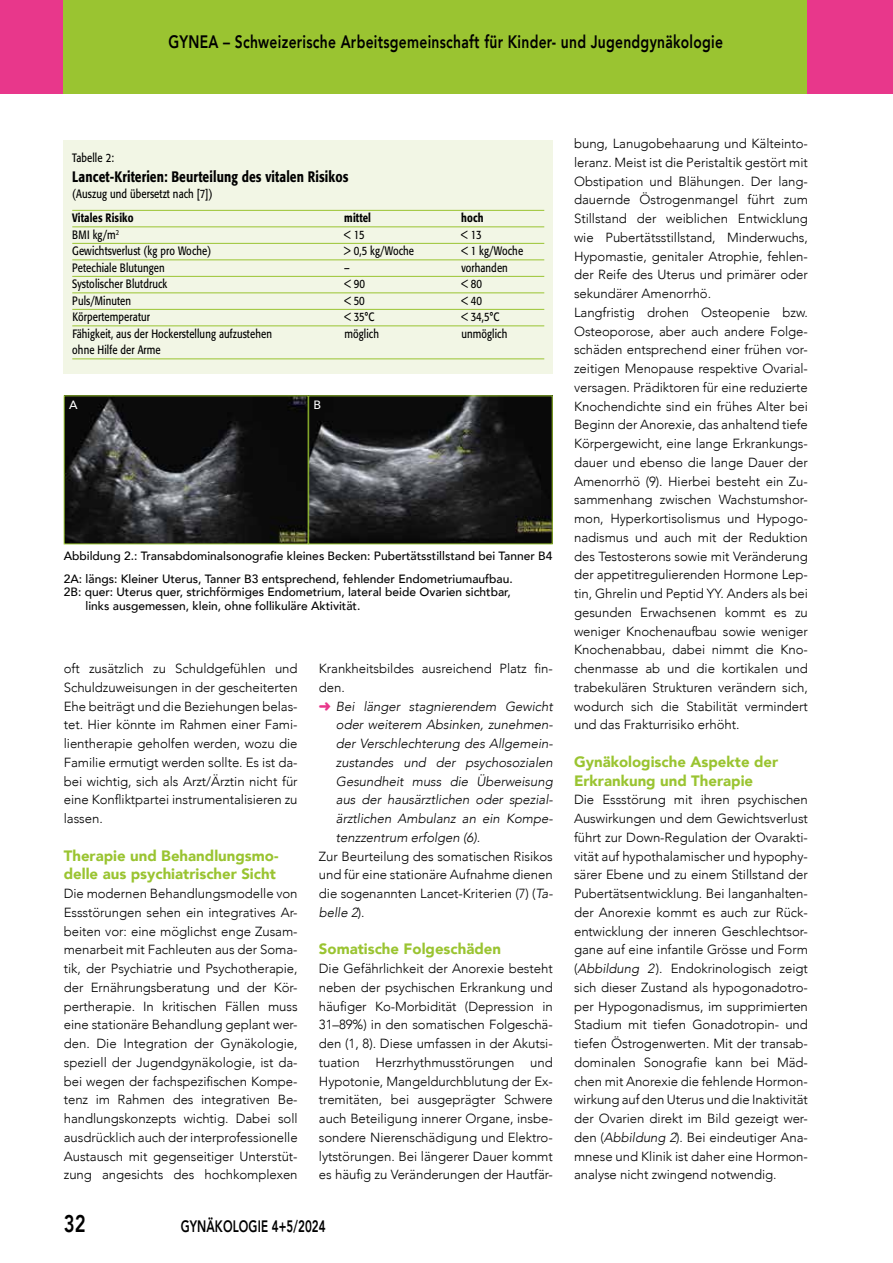
<style>
.page{position:relative;width:893px;height:1263px;background:#fff}
.page>*{position:absolute;margin:0;border:0;box-sizing:border-box;transform-origin:0 0}
.t1{font:800 24px "Avenir";color:#000;scale:.77 1}
.t2{font:800 18px "Avenir";letter-spacing:.02em;color:#000;scale:.77 1}
.t3{font:800 16.5px "Avenir";letter-spacing:.01em;color:#000;scale:.7 1}
.t4{font:900 15px/18.8px "Avenir";color:#9ac431}
.t5{font:500 15px "Formata";letter-spacing:.01em;color:#000;scale:.8 1}
.t6{font:300 13.2px/18.8px "Avenir";letter-spacing:-.005em;color:#000;text-align:justify}
.t7{font:italic 300 13.2px "Avenir";letter-spacing:-.005em;color:#000}
.t8{font:12px "Formata";letter-spacing:.01em;color:#000;scale:.8 1}
.t9{font:500 12px/22.5px "Avenir";color:#000}
.t10{font:500 12px "Formata";letter-spacing:.01em;color:#000;scale:.8 1}
.t11{font:500 12px "Avenir";color:#fff}
.s1{color:#e8378b}
.s2{font-style:italic}
</style>
<div class="page">
<div style="left:0;top:0;width:64px;height:94px;background:#e8378b"></div>
<div style="left:64px;top:0;width:744px;height:94px;background:#9ac431"></div>
<div style="left:808px;top:0;width:85px;height:94px;background:#e8378b"></div>
<div style="left:64px;top:140px;width:489px;height:234px;background:#f2f6e5"></div>
<hr style="left:72px;top:210px;width:472px;height:1px;background:#9ac431">
<hr style="left:72px;top:227px;width:472px;height:1px;background:#9ac431">
<hr style="left:72px;top:243px;width:472px;height:1px;background:#9ac431">
<hr style="left:72px;top:260px;width:472px;height:1px;background:#9ac431">
<hr style="left:72px;top:276px;width:472px;height:1px;background:#9ac431">
<hr style="left:72px;top:293px;width:472px;height:1px;background:#9ac431">
<hr style="left:72px;top:309px;width:472px;height:1px;background:#9ac431">
<hr style="left:72px;top:326px;width:472px;height:1px;background:#9ac431">
<hr style="left:72px;top:359px;width:472px;height:1px;background:#9ac431">
<img style="left:66px;top:397px;width:240px;height:145px">
<svg style="left:310px;top:397px;width:241px;height:145px"></svg>
<div style="left:308px;top:395px;width:245px;height:149px;border:1px solid #9ac431"></div>
<h2 class="t2" style="left:168px;top:27px;width:722px">GYNEA – Schweizerische Arbeitsgemeinschaft für Kinder- und Jugendgynäkologie</h2>
<p class="t8" style="left:72px;top:151px;width:54px">Tabelle 2:</p>
<p class="t5" style="left:72px;top:167px;width:347px">Lancet-Kriterien: Beurteilung des vitalen Risikos</p>
<p class="t8" style="left:72px;top:187px;width:177px">(Auszug und übersetzt nach [7])</p>
<p class="t10" style="left:72px;top:211px;width:78px">Vitales Risiko</p>
<p class="t10" style="left:344px;top:211px;width:35px">mittel</p>
<p class="t10" style="left:461px;top:211px;width:29px">hoch</p>
<p class="t8" style="left:72px;top:227px;width:60px">BMI kg/m<sup>2</sup></p>
<p class="t8" style="left:344px;top:227px;width:27px">&lt; 15</p>
<p class="t8" style="left:461px;top:227px;width:27px">&lt; 13</p>
<p class="t8" style="left:72px;top:244px;width:175px">Gewichtsverlust (kg pro Woche)</p>
<p class="t8" style="left:344px;top:244px;width:89px">&gt; 0,5 kg/Woche</p>
<p class="t8" style="left:461px;top:244px;width:79px">&lt; 1 kg/Woche</p>
<p class="t8" style="left:72px;top:260px;width:117px">Petechiale Blutungen</p>
<p class="t8" style="left:344px;top:260px;width:8px">–</p>
<p class="t8" style="left:461px;top:260px;width:60px">vorhanden</p>
<p class="t8" style="left:72px;top:277px;width:120px">Systolischer Blutdruck</p>
<p class="t8" style="left:344px;top:277px;width:27px">&lt; 90</p>
<p class="t8" style="left:461px;top:277px;width:27px">&lt; 80</p>
<p class="t8" style="left:72px;top:293px;width:75px">Puls/Minuten</p>
<p class="t8" style="left:344px;top:293px;width:27px">&lt; 50</p>
<p class="t8" style="left:461px;top:293px;width:27px">&lt; 40</p>
<p class="t8" style="left:72px;top:310px;width:99px">Körpertemperatur</p>
<p class="t8" style="left:344px;top:310px;width:39px">&lt; 35°C</p>
<p class="t8" style="left:461px;top:310px;width:49px">&lt; 34,5°C</p>
<p class="t8" style="left:72px;top:326px;width:251px">Fähigkeit, aus der Hockerstellung aufzustehen</p>
<p class="t8" style="left:344px;top:326px;width:45px">möglich</p>
<p class="t8" style="left:461px;top:326px;width:59px">unmöglich</p>
<p class="t8" style="left:72px;top:343px;width:112px">ohne Hilfe der Arme</p>
<p class="t11" style="left:69px;top:395px;width:10px">A</p>
<p class="t11" style="left:314px;top:395px;width:9px">B</p>
<p class="t9" style="left:64px;top:544px;width:490px">Abbildung 2.: Transabdominalsonografie kleines Becken: Pubertätsstillstand bei Tanner B4<br>2A: längs: Kleiner Uterus, Tanner B3 entsprechend, fehlender Endometriumaufbau.</p>
<p class="t9" style="left:85px;top:584px;width:427px;line-height:13.5px;text-indent:-22px">2B: quer: Uterus quer, strichförmiges Endometrium, lateral beide Ovarien sichtbar, links ausgemessen, klein, ohne follikuläre Aktivität.</p>
<p class="t6" style="left:64px;top:659px;width:235px">oft zusätzlich zu Schuldgefühlen und Schuldzuweisungen in der gescheiterten Ehe beiträgt und die Beziehungen belas&shy;tet. Hier könnte im Rahmen einer Fami&shy;lientherapie geholfen werden, wozu die Familie ermutigt werden sollte. Es ist da&shy;bei wichtig, sich als Arzt/Ärztin nicht für eine Konfliktpartei instrumentalisieren zu lassen.</p>
<p class="t4" style="left:64px;top:846px;width:216px">Therapie und Behandlungsmo&shy;delle aus psychiatrischer Sicht</p>
<p class="t6" style="left:64px;top:884px;width:235px">Die modernen Behandlungsmodelle von Essstörungen sehen ein integratives Ar&shy;beiten vor: eine möglichst enge Zusam&shy;menarbeit mit Fachleuten aus der Soma&shy;tik, der Psychiatrie und Psychotherapie, der Ernährungsberatung und der Kör&shy;pertherapie. In kritischen Fällen muss eine stationäre Behandlung geplant wer&shy;den. Die Integration der Gynäkologie, speziell der Jugendgynäkologie, ist da&shy;bei wegen der fachspezifischen Kompe&shy;tenz im Rahmen des integrativen Be&shy;handlungskonzepts wichtig. Dabei soll ausdrücklich auch der interprofessionelle Austausch mit gegenseitiger Unterstüt&shy;zung angesichts des hochkomplexen</p>
<p class="t6" style="left:319px;top:659px;width:235px">Krankheitsbildes ausreichend Platz fin-</p>
<p class="t6" style="left:319px;top:678px;width:27px">den.</p>
<p class="t7" style="left:319px;top:698px;width:235px"><span class="s1">➜</span> Bei länger stagnierendem Gewicht</p>
<p class="t7" style="left:336px;top:717px;width:218px">oder weiterem Absinken, zunehmen-</p>
<p class="t7" style="left:336px;top:736px;width:218px">der Verschlechterung des Allgemein-</p>
<p class="t7" style="left:336px;top:754px;width:218px">zustandes und der psychosozialen</p>
<p class="t7" style="left:336px;top:773px;width:218px">Gesundheit muss die Überweisung</p>
<p class="t7" style="left:336px;top:792px;width:218px">aus der hausärztlichen oder spezial-</p>
<p class="t7" style="left:336px;top:811px;width:218px">ärztlichen Ambulanz an ein Kompe-</p>
<p class="t7" style="left:336px;top:829px;width:146px">tenzzentrum erfolgen (6).</p>
<p class="t6" style="left:319px;top:847px;width:235px">Zur Beurteilung des somatischen Risikos und für eine stationäre Aufnahme dienen die sogenannten Lancet-Kriterien (7) (<span class="s2">Ta&shy;belle 2</span>).</p>
<p class="t4" style="left:319px;top:939px;width:184px">Somatische Folgeschäden</p>
<p class="t6" style="left:319px;top:959px;width:235px">Die Gefährlichkeit der Anorexie besteht neben der psychischen Erkrankung und häufiger Ko-Morbidität (Depression in 31–89%) in den somatischen Folgeschä&shy;den (1, 8). Diese umfassen in der Akutsi&shy;tuation Herzrhythmusstörungen und Hypotonie, Mangeldurchblutung der Ex&shy;tremitäten, bei ausgeprägter Schwere auch Beteiligung innerer Organe, insbe&shy;sondere Nierenschädigung und Elektro&shy;lytstörungen. Bei längerer Dauer kommt es häufig zu Veränderungen der Hautfär-</p>
<h1 class="t1" style="left:64px;top:1205px;width:30px">32</h1>
<p class="t3" style="left:181px;top:1213px;width:209px">GYNÄKOLOGIE 4+5/2024</p>
<p class="t6" style="left:574px;top:134px;width:235px;text-align:left">bung, Lanugobehaarung und Kälteinto&shy;leranz. Meist ist die Peristaltik gestört mit Obstipation und Blähungen. Der lang&shy;dauernde Östrogenmangel führt zum Stillstand der weiblichen Entwicklung wie Pubertätsstillstand, Minderwuchs, Hypomastie, genitaler Atrophie, fehlen&shy;der Reife des Uterus und primärer oder sekundärer Amenorrhö.<br>Langfristig drohen Osteopenie bzw.<br>Osteoporose, aber auch andere Folge&shy;schäden entsprechend einer frühen vor&shy;zeitigen Menopause respektive Ovarial&shy;versagen. Prädiktoren für eine reduzierte Knochendichte sind ein frühes Alter bei Beginn der Anorexie, das anhaltend tiefe Körpergewicht, eine lange Erkrankungs&shy;dauer und ebenso die lange Dauer der Amenorrhö (9). Hierbei besteht ein Zu&shy;sammenhang zwischen Wachstumshor&shy;mon, Hyperkortisolismus und Hypogo&shy;nadismus und auch mit der Reduktion des Testosterons sowie mit Veränderung der appetitregulierenden Hormone Lep&shy;tin, Ghrelin und Peptid YY. Anders als bei gesunden Erwachsenen kommt es zu weniger Knochenaufbau sowie weniger Knochenabbau, dabei nimmt die Kno&shy;chenmasse ab und die kortikalen und trabekulären Strukturen verändern sich, wodurch sich die Stabilität vermindert und das Frakturrisiko erhöht.</p>
<p class="t4" style="left:574px;top:752px;width:206px">Gynäkologische Aspekte der<br>Erkrankung und Therapie</p>
<p class="t6" style="left:574px;top:790px;width:235px">Die Essstörung mit ihren psychischen Auswirkungen und dem Gewichtsverlust führt zur Down-Regulation der Ovarakti&shy;vität auf hypothalamischer und hypophy&shy;särer Ebene und zu einem Stillstand der Pubertätsentwicklung. Bei langanhalten&shy;der Anorexie kommt es auch zur Rück&shy;entwicklung der inneren Geschlechtsor&shy;gane auf eine infantile Grösse und Form (<span class="s2">Abbildung 2</span>). Endokrinologisch zeigt sich dieser Zustand als hypogonadotro&shy;per Hypogonadismus, im supprimierten Stadium mit tiefen Gonadotropin- und tiefen Östrogenwerten. Mit der transab&shy;dominalen Sonografie kann bei Mäd&shy;chen mit Anorexie die fehlende Hormon&shy;wirkung auf den Uterus und die Inaktivität der Ovarien direkt im Bild gezeigt wer&shy;den (<span class="s2">Abbildung 2</span>). Bei eindeutiger Ana&shy;mnese und Klinik ist daher eine Hormon&shy;analyse nicht zwingend notwendig.</p>
</div>
